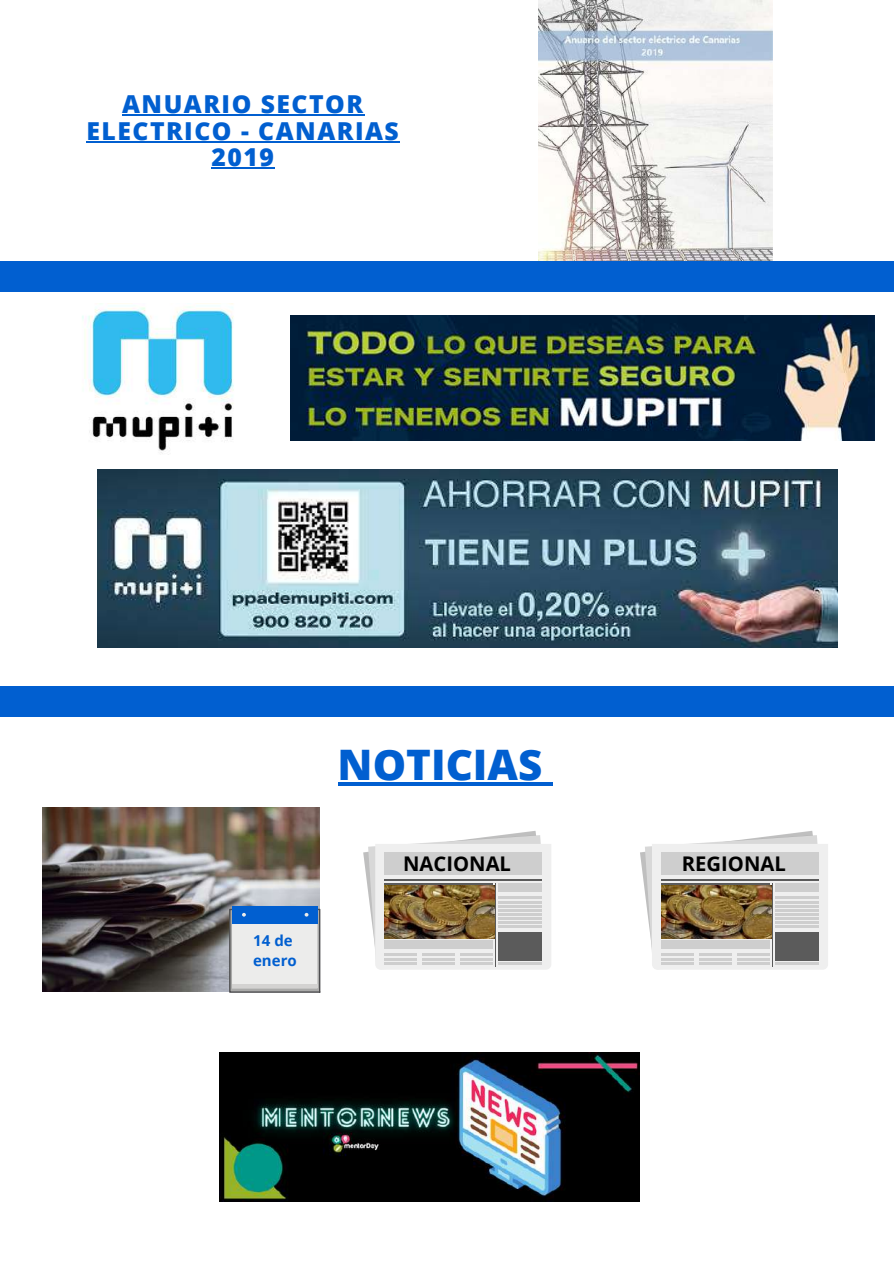
<style>
.page{position:relative;width:894px;height:1264px;background:#fff}
.page>*{position:absolute;margin:0;border:0;box-sizing:border-box;transform-origin:0 0}
.t1{font:800 42px "Open Sans";color:#015fd0}
.t2{font:800 24.75px/26.5px "Open Sans";letter-spacing:.06em;color:#015fd0;text-align:center}
.t3{font:700 20.25px "Open Sans";color:#000}
.t4{font:700 15px/20.2px "Open Sans";color:#015fd0}
</style>
<div class="page">
<img style="left:82px;top:303px;width:152px;height:151px">
<div style="left:0;top:686px;width:893px;height:30px;background:#015fd0"></div>
<img style="left:42px;top:807px;width:277px;height:185px">
<div style="left:232px;top:906px;width:85px;height:17px;background:#015fd0"></div>
<svg style="left:229px;top:908px;width:91px;height:84px"></svg>
<svg style="left:363px;top:831px;width:188px;height:138px"></svg>
<div style="left:384px;top:852px;width:158px;height:22px;background:#cecece"></div>
<div style="left:384px;top:940px;width:109px;height:9px;background:#cecece"></div>
<div style="left:498px;top:883px;width:44px;height:9px;background:#cecece"></div>
<hr style="left:498px;top:896px;width:44px;height:3px;background:#cecece">
<hr style="left:498px;top:900px;width:44px;height:3px;background:#cecece">
<hr style="left:498px;top:904px;width:44px;height:3px;background:#cecece">
<hr style="left:384px;top:953px;width:33px;height:3px;background:#cecece">
<hr style="left:384px;top:957px;width:33px;height:3px;background:#cecece">
<hr style="left:384px;top:961px;width:33px;height:3px;background:#cecece">
<hr style="left:422px;top:953px;width:33px;height:3px;background:#cecece">
<hr style="left:422px;top:957px;width:33px;height:3px;background:#cecece">
<hr style="left:422px;top:961px;width:33px;height:3px;background:#cecece">
<hr style="left:460px;top:953px;width:33px;height:3px;background:#cecece">
<hr style="left:460px;top:957px;width:33px;height:3px;background:#cecece">
<hr style="left:460px;top:961px;width:33px;height:3px;background:#cecece">
<hr style="left:498px;top:909px;width:44px;height:2px;background:#cecece">
<hr style="left:498px;top:913px;width:44px;height:2px;background:#cecece">
<hr style="left:498px;top:917px;width:44px;height:3px;background:#cecece">
<hr style="left:498px;top:921px;width:44px;height:3px;background:#cecece">
<hr style="left:498px;top:925px;width:44px;height:3px;background:#cecece">
<hr style="left:498px;top:962px;width:44px;height:2px;background:#cecece">
<div style="left:384px;top:883px;width:109px;height:53px;background:#5b5b5b"></div>
<div style="left:498px;top:932px;width:44px;height:28px;background:#5b5b5b"></div>
<hr style="left:384px;top:879px;width:158px;height:1px;background:#5b5b5b">
<hr style="left:495px;top:883px;width:1px;height:83px;background:#5b5b5b">
<img style="left:385px;top:885px;width:109px;height:53px">
<svg style="left:640px;top:831px;width:187px;height:138px"></svg>
<div style="left:661px;top:852px;width:157px;height:22px;background:#cecece"></div>
<div style="left:661px;top:940px;width:108px;height:9px;background:#cecece"></div>
<div style="left:775px;top:883px;width:43px;height:9px;background:#cecece"></div>
<hr style="left:775px;top:896px;width:43px;height:3px;background:#cecece">
<hr style="left:775px;top:900px;width:43px;height:3px;background:#cecece">
<hr style="left:775px;top:904px;width:43px;height:3px;background:#cecece">
<hr style="left:661px;top:953px;width:32px;height:3px;background:#cecece">
<hr style="left:661px;top:957px;width:32px;height:3px;background:#cecece">
<hr style="left:661px;top:961px;width:32px;height:3px;background:#cecece">
<hr style="left:699px;top:953px;width:32px;height:3px;background:#cecece">
<hr style="left:699px;top:957px;width:32px;height:3px;background:#cecece">
<hr style="left:699px;top:961px;width:32px;height:3px;background:#cecece">
<hr style="left:737px;top:953px;width:32px;height:3px;background:#cecece">
<hr style="left:737px;top:957px;width:32px;height:3px;background:#cecece">
<hr style="left:737px;top:961px;width:32px;height:3px;background:#cecece">
<hr style="left:775px;top:909px;width:43px;height:2px;background:#cecece">
<hr style="left:775px;top:913px;width:43px;height:2px;background:#cecece">
<hr style="left:775px;top:917px;width:43px;height:3px;background:#cecece">
<hr style="left:775px;top:921px;width:43px;height:3px;background:#cecece">
<hr style="left:775px;top:925px;width:43px;height:3px;background:#cecece">
<hr style="left:775px;top:962px;width:43px;height:2px;background:#cecece">
<div style="left:661px;top:883px;width:108px;height:53px;background:#5b5b5b"></div>
<div style="left:775px;top:932px;width:43px;height:28px;background:#5b5b5b"></div>
<hr style="left:661px;top:879px;width:157px;height:1px;background:#5b5b5b">
<hr style="left:771px;top:883px;width:1px;height:83px;background:#5b5b5b">
<img style="left:661px;top:885px;width:109px;height:53px">
<img style="left:97px;top:469px;width:740px;height:178px">
<img style="left:290px;top:316px;width:584px;height:125px">
<img style="left:538px;top:0;width:234px;height:261px">
<div style="left:0;top:261px;width:893px;height:31px;background:#015fd0"></div>
<img style="left:219px;top:1052px;width:420px;height:149px">
<hr style="left:337px;top:782px;width:205px;height:3px;background:#015fd0">
<svg style="left:542px;top:782px;width:11px;height:3px"></svg>
<hr style="left:122px;top:114px;width:242px;height:2px;background:#015fd0">
<hr style="left:86px;top:141px;width:314px;height:1px;background:#015fd0">
<hr style="left:211px;top:167px;width:64px;height:2px;background:#015fd0">
<p class="t2" style="left:86px;top:90px;width:314px">ANUARIO SECTOR<br>ELECTRICO - CANARIAS<br>2019</p>
<h1 class="t1" style="left:337px;top:735px;width:206px">NOTICIAS</h1>
<p class="t4" style="left:253px;top:929px;width:45px">14 de enero</p>
<p class="t3" style="left:403px;top:848px;width:109px">NACIONAL</p>
<p class="t3" style="left:681px;top:848px;width:105px">REGIONAL</p>
</div>
